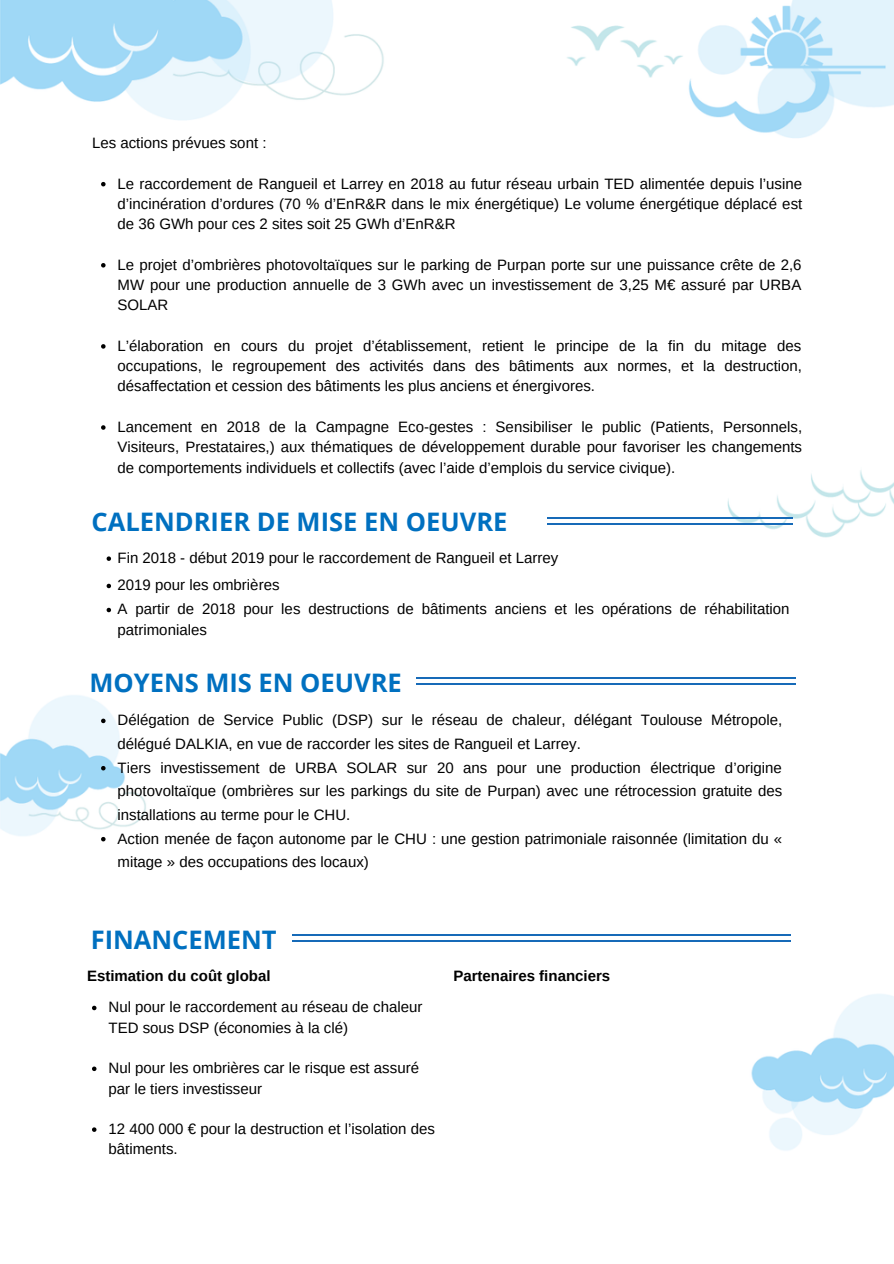
<style>
.page{position:relative;width:894px;height:1264px;background:#fff}
.page>*{position:absolute;margin:0;border:0;box-sizing:border-box;transform-origin:0 0}
.t1{font:700 25.5px "Open Sans";color:#0070c0}
.t2{font:15px/20.2px "Arimo";color:#000}
.t3{font:700 15px "Arimo";color:#000}
</style>
<div class="page">
<img style="left:0;top:0;width:893px;height:1151px">
<hr style="left:216px;top:934px;width:574px;height:1px;background:#166ab8">
<hr style="left:216px;top:940px;width:574px;height:1px;background:#166ab8">
<div style="left:87px;top:916px;width:204px;height:50px;background:#fff"></div>
<svg style="left:92px;top:1005px;width:4px;height:5px"></svg>
<svg style="left:92px;top:1066px;width:4px;height:5px"></svg>
<svg style="left:92px;top:1127px;width:4px;height:4px"></svg>
<svg style="left:101px;top:182px;width:4px;height:4px"></svg>
<svg style="left:101px;top:263px;width:4px;height:4px"></svg>
<svg style="left:101px;top:344px;width:4px;height:4px"></svg>
<svg style="left:101px;top:425px;width:4px;height:5px"></svg>
<hr style="left:221px;top:677px;width:574px;height:1px;background:#166ab8">
<hr style="left:221px;top:683px;width:574px;height:1px;background:#166ab8">
<div style="left:208px;top:656px;width:208px;height:44px;background:#fff"></div>
<svg style="left:101px;top:718px;width:4px;height:5px"></svg>
<svg style="left:101px;top:766px;width:4px;height:4px"></svg>
<svg style="left:101px;top:837px;width:4px;height:4px"></svg>
<hr style="left:218px;top:517px;width:574px;height:1px;background:#166ab8">
<hr style="left:218px;top:523px;width:574px;height:1px;background:#166ab8">
<div style="left:18px;top:496px;width:528px;height:50px;background:#fff"></div>
<svg style="left:107px;top:556px;width:4px;height:5px"></svg>
<svg style="left:107px;top:583px;width:4px;height:5px"></svg>
<svg style="left:107px;top:607px;width:4px;height:5px"></svg>
<p class="t2" style="left:92px;top:133px;width:176px">Les actions prévues sont :</p>
<p class="t2" style="left:117px;top:173px;width:686px;text-align:justify">Le raccordement de Rangueil et Larrey en 2018 au futur réseau urbain TED alimentée depuis l’usine d’incinération d’ordures (70 % d’EnR&amp;R dans le mix énergétique) Le volume énergétique déplacé est de 36 GWh pour ces 2 sites soit 25 GWh d’EnR&amp;R</p>
<p class="t2" style="left:117px;top:254px;width:685px;text-align:justify">Le projet d’ombrières photovoltaïques sur le parking de Purpan porte sur une puissance crête de 2,6<br>MW pour une production annuelle de 3 GWh avec un investissement de 3,25 M€ assuré par URBA SOLAR</p>
<p class="t2" style="left:117px;top:335px;width:685px;text-align:justify">L’élaboration en cours du projet d’établissement, retient le principe de la fin du mitage des occupations, le regroupement des activités dans des bâtiments aux normes, et la destruction, désaffectation et cession des bâtiments les plus anciens et énergivores.</p>
<p class="t2" style="left:117px;top:416px;width:686px;text-align:justify">Lancement en 2018 de la Campagne Eco-gestes : Sensibiliser le public (Patients, Personnels, Visiteurs, Prestataires,) aux thématiques de développement durable pour favoriser les changements de comportements individuels et collectifs (avec l’aide d’emplois du service civique).</p>
<p class="t1" style="left:91px;top:503px;width:417px">CALENDRIER DE MISE EN OEUVRE</p>
<p class="t2" style="left:117px;top:547px;width:442px">Fin 2018 - début 2019 pour le raccordement de Rangueil et Larrey</p>
<p class="t2" style="left:117px;top:575px;width:163px">2019 pour les ombrières</p>
<p class="t2" style="left:117px;top:598px;width:673px;line-height:20.7px">A partir de 2018 pour les destructions de bâtiments anciens et les opérations de réhabilitation patrimoniales</p>
<p class="t1" style="left:89px;top:664px;width:314px">MOYENS MIS EN OEUVRE</p>
<p class="t2" style="left:117px;top:708px;width:666px;line-height:23.7px">Délégation de Service Public (DSP) sur le réseau de chaleur, délégant Toulouse Métropole, délégué DALKIA, en vue de raccorder les sites de Rangueil et Larrey.</p>
<p class="t2" style="left:117px;top:755px;width:666px;line-height:23.7px;text-align:justify">Tiers investissement de URBA SOLAR sur 20 ans pour une production électrique d’origine photovoltaïque (ombrières sur les parkings du site de Purpan) avec une rétrocession gratuite des installations au terme pour le CHU.</p>
<p class="t2" style="left:117px;top:826px;width:666px;line-height:23.7px">Action menée de façon autonome par le CHU : une gestion patrimoniale raisonnée (limitation du « mitage » des occupations des locaux)</p>
<p class="t1" style="left:91px;top:921px;width:187px">FINANCEMENT</p>
<p class="t3" style="left:87px;top:967px;width:185px">Estimation du coût global</p>
<p class="t3" style="left:453px;top:967px;width:158px">Partenaires financiers</p>
<p class="t2" style="left:108px;top:997px;width:315px">Nul pour le raccordement au réseau de chaleur<br>TED sous DSP (économies à la clé)</p>
<p class="t2" style="left:108px;top:1057px;width:312px">Nul pour les ombrières car le risque est assuré par le tiers investisseur</p>
<p class="t2" style="left:108px;top:1118px;width:328px">12 400 000 € pour la destruction et l’isolation des bâtiments.</p>
</div>
